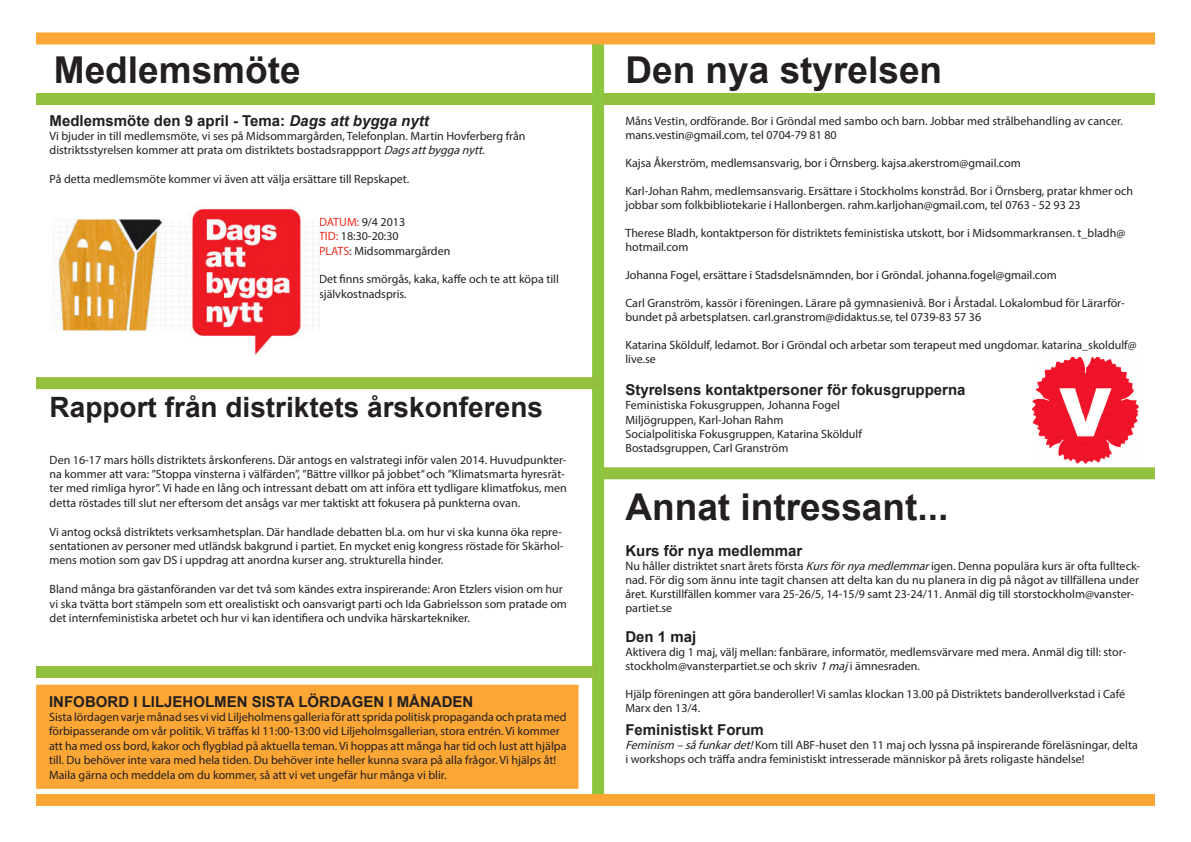
<style>
.page{position:relative;width:1191px;height:842px;background:#fff}
.page>*{position:absolute;margin:0;border:0;box-sizing:border-box;transform-origin:0 0}
.t1{font:700 37px "Arial";color:#231f20}
.t2{font:700 28px "Arial";color:#231f20}
.t3{font:700 15px "Arial";color:#231f20}
.t4{font:12px/14px "Myriad Pro";color:#231f20}
.s1{font-style:italic}
.s2{color:#ee2e22}
</style>
<div class="page">
<div style="left:36px;top:685px;width:542px;height:104px;background:#fba635"></div>
<div style="left:36px;top:93px;width:1119px;height:12px;background:#93c03d"></div>
<div style="left:604px;top:467px;width:551px;height:12px;background:#93c03d"></div>
<div style="left:592px;top:36px;width:12px;height:763px;background:#8dc63f"></div>
<div style="left:36px;top:794px;width:1119px;height:12px;background:#fba635"></div>
<div style="left:36px;top:32px;width:1119px;height:12px;background:#fba635"></div>
<div style="left:36px;top:666px;width:561px;height:12px;background:#93c03d"></div>
<div style="left:36px;top:377px;width:564px;height:12px;background:#93c03d"></div>
<img style="left:1032px;top:357px;width:106px;height:106px">
<img style="left:53px;top:207px;width:266px;height:148px">
<p class="t1" style="left:54px;top:45px;width:248px">Medlemsmöte</p>
<p class="t3" style="left:50px;top:111px;width:380px">Medlemsmöte den 9 april - Tema: <span class="s1">Dags att bygga nytt</span></p>
<p class="t4" style="left:50px;top:129px;width:477px">Vi bjuder in till medlemsmöte, vi ses på Midsommargården, Telefonplan. Martin Hovferberg från distriktsstyrelsen kommer att prata om distriktets bostadsrappport <span class="s1">Dagsattbygganytt</span>.</p>
<p class="t4" style="left:50px;top:171px;width:361px">På detta medlemsmöte kommer vi även att välja ersättare till Repskapet.</p>
<p class="t4" style="left:319px;top:215px;width:88px"><span class="s2">DATUM:</span> 9/4 2013</p>
<p class="t4" style="left:319px;top:229px;width:81px"><span class="s2">TID:</span> 18:30-20:30</p>
<p class="t4" style="left:319px;top:243px;width:133px"><span class="s2">PLATS</span>: Midsommargården</p>
<p class="t4" style="left:319px;top:272px;width:241px;line-height:14.4px">Det finns smörgås, kaka, kaffe och te att köpa till självkostnadspris.</p>
<p class="t2" style="left:50px;top:389px;width:495px">Rapport från distriktets årskonferens</p>
<p class="t4" style="left:50px;top:452px;width:519px;line-height:14.4px">Den 16-17 mars hölls distriktets årskonferens. Där antogs en valstrategi inför valen 2014. Huvudpunkter&shy;na kommer att vara: ”Stoppa vinsterna i välfärden”, ”Bättre villkor på jobbet” och ”Klimatsmarta hyresrät&shy;ter med rimliga hyror”. Vi hade en lång och intressant debatt om att införa ett tydligare klimatfokus, men detta röstades till slut ner eftersom det ansågs var mer taktiskt att fokusera på punkterna ovan.</p>
<p class="t4" style="left:50px;top:524px;width:515px;line-height:14.4px">Vi antog också distriktets verksamhetsplan. Där handlade debatten bl.a. om hur vi ska kunna öka repre&shy;sentationen av personer med utländsk bakgrund i partiet. En mycket enig kongress röstade för Skärhol&shy;mens motion som gav DS i uppdrag att anordna kurser ang. strukturella hinder.</p>
<p class="t4" style="left:50px;top:582px;width:519px;line-height:14.4px">Bland många bra gästanföranden var det två som kändes extra inspirerande: Aron Etzlers vision om hur vi ska tvätta bort stämpeln som ett orealistiskt och oansvarigt parti och Ida Gabrielsson som pratade om det internfeministiska arbetet och hur vi kan identifiera och undvika härskartekniker.</p>
<p class="t3" style="left:49px;top:691px;width:426px">INFOBORD I LILJEHOLMEN SISTA LÖRDAGEN I MÅNADEN</p>
<p class="t4" style="left:49px;top:710px;width:519px;line-height:14.4px">Sista lördagen varje månad ses vi vid Liljeholmens galleria för att sprida politisk propaganda och prata med förbipasserande om vår politik. Vi träffas kl 11:00-13:00 vid Liljeholmsgallerian, stora entrén. Vi kommer att ha med oss bord, kakor och flygblad på aktuella teman. Vi hoppas att många har tid och lust att hjälpa till. Du behöver inte vara med hela tiden. Du behöver inte heller kunna svara på alla frågor. Vi hjälps åt!<br>Maila gärna och meddela om du kommer, så att vi vet ungefär hur många vi blir.</p>
<p class="t1" style="left:625px;top:45px;width:318px">Den nya styrelsen</p>
<p class="t4" style="left:625px;top:114px;width:499px">Måns Vestin, ordförande. Bor i Gröndal med sambo och barn. Jobbar med strålbehandling av cancer. mans.vestin@gmail.com, tel 0704-79 81 80</p>
<p class="t4" style="left:625px;top:156px;width:397px">Kajsa Åkerström, medlemsansvarig, bor i Örnsberg. kajsa.akerstrom@gmail.com</p>
<p class="t4" style="left:625px;top:184px;width:509px">Karl-Johan Rahm, medlemsansvarig. Ersättare i Stockholms konstråd. Bor i Örnsberg, pratar khmer och jobbar som folkbibliotekarie i Hallonbergen. rahm.karljohan@gmail.com, tel 0763 - 52 93 23</p>
<p class="t4" style="left:625px;top:226px;width:501px">Therese Bladh, kontaktperson för distriktets feministiska utskott, bor i Midsommarkransen. t_bladh@ hotmail.com</p>
<p class="t4" style="left:625px;top:268px;width:433px">Johanna Fogel, ersättare i Stadsdelsnämnden, bor i Gröndal. johanna.fogel@gmail.com</p>
<p class="t4" style="left:625px;top:296px;width:501px">Carl Granström, kassör i föreningen. Lärare på gymnasienivå. Bor i Årstadal. Lokalombud för Lärarför&shy;bundet på arbetsplatsen. carl.granstrom@didaktus.se, tel 0739-83 57 36</p>
<p class="t4" style="left:625px;top:338px;width:513px">Katarina Sköldulf, ledamot. Bor i Gröndal och arbetar som terapeut med ungdomar. katarina_skoldulf@ live.se</p>
<p class="t3" style="left:625px;top:379px;width:342px">Styrelsens kontaktpersoner för fokusgrupperna</p>
<p class="t4" style="left:625px;top:398px;width:216px">Feministiska Fokusgruppen, Johanna Fogel</p>
<p class="t4" style="left:625px;top:412px;width:159px">Miljögruppen, Karl-Johan Rahm</p>
<p class="t4" style="left:625px;top:427px;width:238px">Socialpolitiska Fokusgruppen, Katarina Sköldulf</p>
<p class="t4" style="left:625px;top:441px;width:164px">Bostadsgruppen, Carl Granström</p>
<p class="t1" style="left:625px;top:482px;width:324px">Annat intressant...</p>
<p class="t3" style="left:625px;top:541px;width:178px">Kurs för nya medlemmar</p>
<p class="t4" style="left:625px;top:559px;width:516px">Nu håller distriktet snart årets första <span class="s1">Kursförnyamedlemmar</span>igen. Denna populära kurs är ofta fullteck&shy;nad. För dig som ännu inte tagit chansen att delta kan du nu planera in dig på något av tillfällena under året. Kurstillfällen kommer vara 25-26/5, 14-15/9 samt 23-24/11. Anmäl dig till storstockholm@vanster&shy;partiet.se</p>
<p class="t3" style="left:625px;top:627px;width:72px">Den 1 maj</p>
<p class="t4" style="left:625px;top:645px;width:502px">Aktivera dig 1 maj, välj mellan: fanbärare, informatör, medlemsvärvare med mera. Anmäl dig till: stor&shy;stockholm@vansterpartiet.se och skriv <span class="s1">1maj</span> i ämnesraden.</p>
<p class="t4" style="left:625px;top:687px;width:501px">Hjälp föreningen att göra banderoller! Vi samlas klockan 13.00 på Distriktets banderollverkstad i Café<br>Marx den 13/4.</p>
<p class="t3" style="left:625px;top:719px;width:140px">Feministiskt Forum</p>
<p class="t4" style="left:625px;top:737px;width:514px"><span class="s1">Feminism –såfunkardet!</span>Kom till ABF-huset den 11 maj och lyssna på inspirerande föreläsningar, delta i workshops och träffa andra feministiskt intresserade människor på årets roligaste händelse!</p>
</div>
